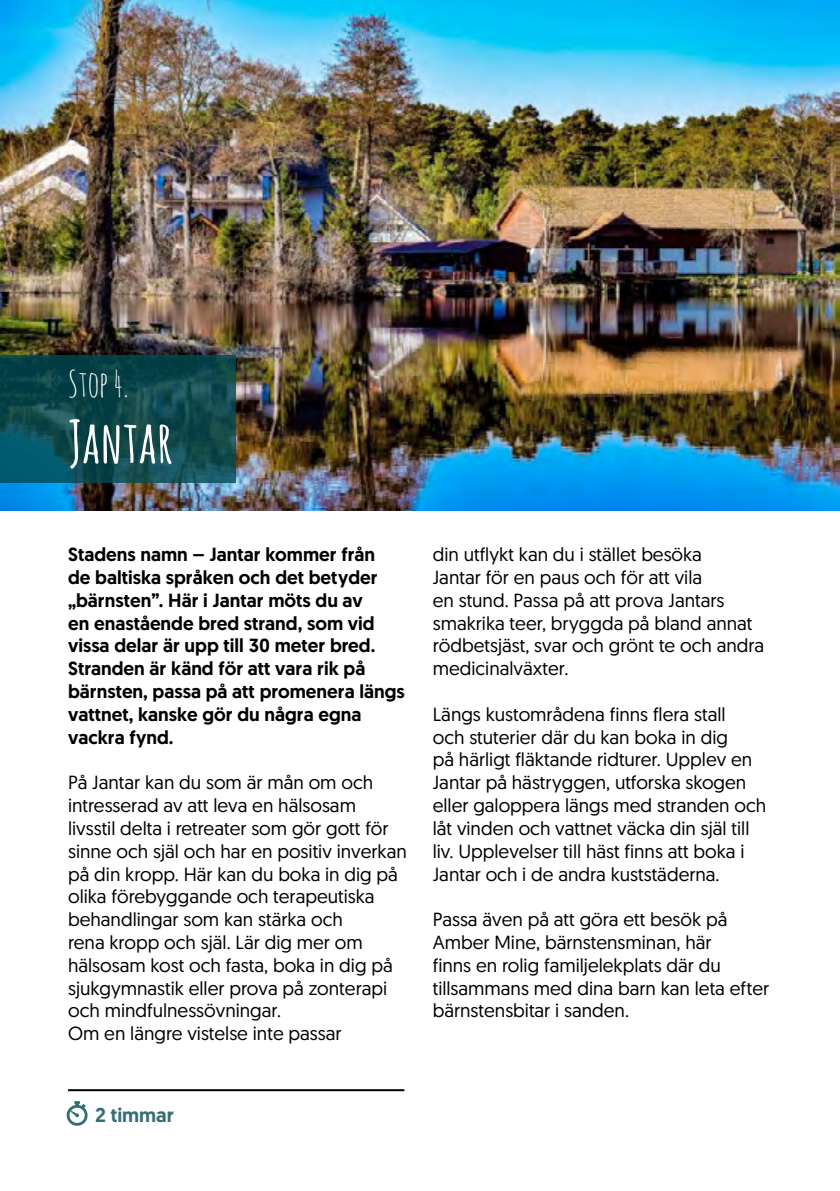
<style>
.page{position:relative;width:840px;height:1191px;background:#fff}
.page>*{position:absolute;margin:0;border:0;box-sizing:border-box;transform-origin:0 0}
.t1{font:700 58px "Amatic SC";color:#fff}
.t2{font:36px "Amatic SC";color:#fff}
.t3{font:500 20px "Geomanist";letter-spacing:-.005em;color:#004a52}
.t4{font:19px/22.8px "Geomanist";color:#000}
.t5{font:500 19px/22.8px "Geomanist";color:#000}
</style>
<div class="page">
<img style="left:0;top:0;width:839px;height:510px">
<svg style="left:0;top:354px;width:235px;height:128px;background:#0d494e"></svg>
<hr style="left:68px;top:1089px;width:336px;height:2px;background:#000">
<svg style="left:67px;top:1101px;width:20px;height:24px"></svg>
<h2 class="t2" style="left:68px;top:361px;width:62px">Stop 4.</h2>
<h1 class="t1" style="left:68px;top:400px;width:106px">JANTAR</h1>
<p class="t5" style="left:68px;top:543px;width:338px">Stadens namn – Jantar kommer från<br>de baltiska språken och det betyder „bärnsten”. Här i Jantar möts du av<br>en enastående bred strand, som vid vissa delar är upp till 30 meter bred.<br>Stranden är känd för att vara rik på bärnsten, passa på att promenera längs vattnet, kanske gör du några egna vackra fynd.</p>
<p class="t4" style="left:68px;top:770px;width:340px">På Jantar kan du som är mån om och intresserad av att leva en hälsosam livsstil delta i retreater som gör gott för sinne och själ och har en positiv inverkan på din kropp. Här kan du boka in dig på olika förebyggande och terapeutiska behandlingar som kan stärka och<br>rena kropp och själ. Lär dig mer om hälsosam kost och fasta, boka in dig på sjukgymnastik eller prova på zonterapi och mindfulnessövningar.<br>Om en längre vistelse inte passar</p>
<p class="t3" style="left:95px;top:1101px;width:80px">2 timmar</p>
<p class="t4" style="left:432px;top:542px;width:333px">din utflykt kan du i stället besöka<br>Jantar för en paus och för att vila<br>en stund. Passa på att prova Jantars smakrika teer, bryggda på bland annat rödbetsjäst, svar och grönt te och andra medicinalväxter.</p>
<p class="t4" style="left:432px;top:702px;width:335px">Längs kustområdena finns flera stall<br>och stuterier där du kan boka in dig<br>på härligt fläktande ridturer. Upplev en Jantar på hästryggen, utforska skogen eller galoppera längs med stranden och låt vinden och vattnet väcka din själ till liv. Upplevelser till häst finns att boka i Jantar och i de andra kuststäderna.</p>
<p class="t4" style="left:432px;top:907px;width:338px">Passa även på att göra ett besök på Amber Mine, bärnstensminan, här<br>finns en rolig familjelekplats där du tillsammans med dina barn kan leta efter bärnstensbitar i sanden.</p>
</div>
